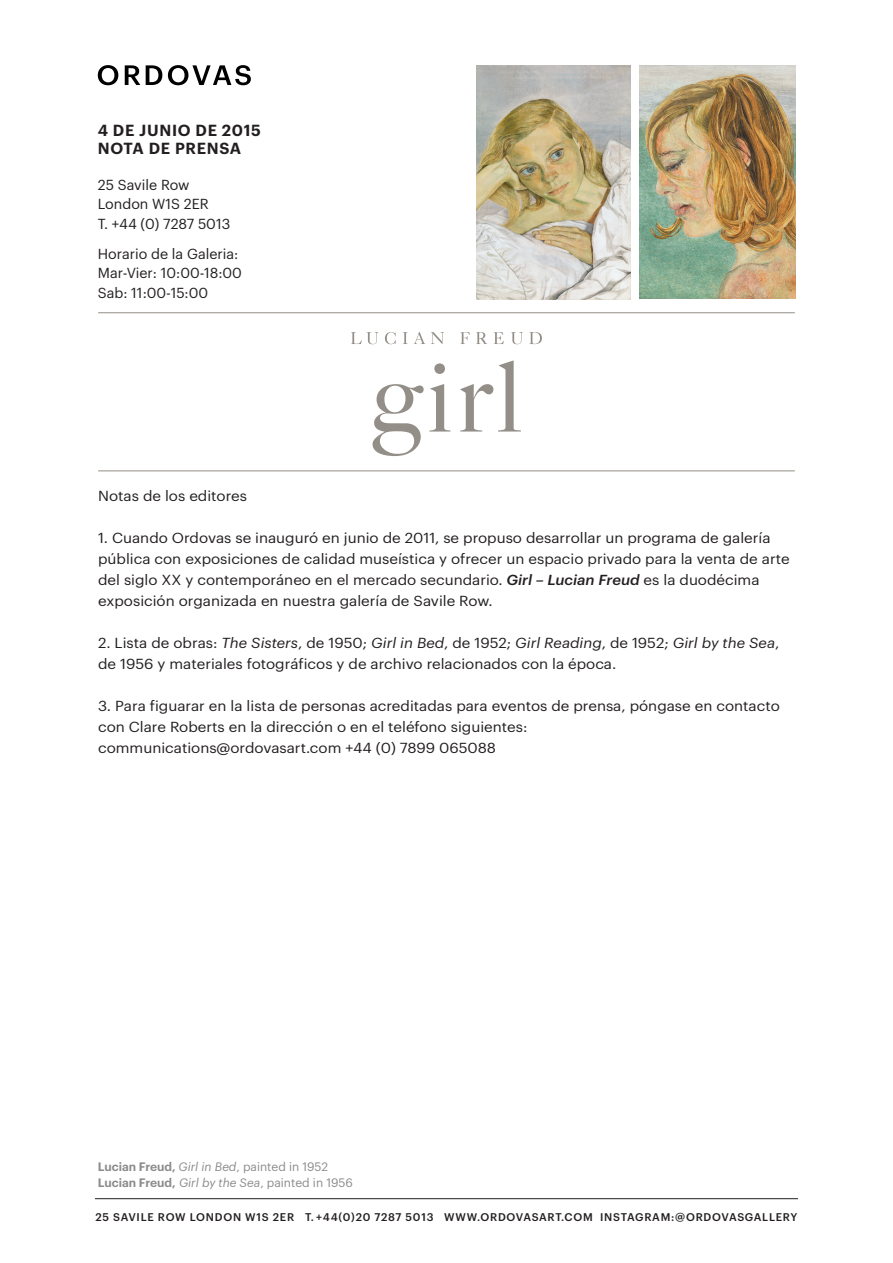
<style>
.page{position:relative;width:893px;height:1263px;background:#fff}
.page>*{position:absolute;margin:0;border:0;box-sizing:border-box;transform-origin:0 0}
.t1{font:600 15.75px "Graphik";letter-spacing:.045em;color:#231f20}
.t2{font:14.25px/21px "Graphik";color:#231f20;scale:1.06 1}
.t3{font:14.25px "Graphik";color:#231f20}
.t4{font:12px "Graphik";color:#8b8c8a}
.t5{font:500 10.95px "Graphik";letter-spacing:.07em;color:#231f20}
.s1{font-weight:500;font-style:italic}
.s2{font-style:italic}
.s3{font-weight:600}
</style>
<div class="page">
<hr style="left:95px;top:1198px;width:703px;height:1px;background:#231f20">
<hr style="left:98px;top:470px;width:697px;height:1px;background:#938e87">
<hr style="left:98px;top:312px;width:697px;height:1px;background:#938e87">
<svg style="left:98px;top:65px;width:20px;height:20px"></svg>
<svg style="left:125px;top:65px;width:15px;height:20px"></svg>
<svg style="left:146px;top:65px;width:16px;height:20px"></svg>
<svg style="left:168px;top:65px;width:83px;height:20px"></svg>
<svg style="left:351px;top:332px;width:191px;height:12px"></svg>
<svg style="left:373px;top:361px;width:148px;height:95px"></svg>
<img style="left:476px;top:65px;width:155px;height:234px">
<img style="left:639px;top:65px;width:156px;height:234px">
<p class="t1" style="left:98px;top:118px;width:165px">4 DE JUNIO DE 2015</p>
<p class="t1" style="left:98px;top:136px;width:145px">NOTA DE PRENSA</p>
<p class="t3" style="left:98px;top:174px;width:93px">25 Savile Row</p>
<p class="t3" style="left:98px;top:193px;width:112px">London W1S 2ER</p>
<p class="t3" style="left:98px;top:213px;width:134px">T. +44 (0) 7287 5013</p>
<p class="t3" style="left:98px;top:243px;width:142px">Horario de la Galeria:</p>
<p class="t3" style="left:98px;top:262px;width:146px">Mar-Vier: 10:00-18:00</p>
<p class="t3" style="left:98px;top:282px;width:112px">Sab: 11:00-15:00</p>
<p class="t2" style="left:98px;top:484px;width:142px">Notas de los editores</p>
<p class="t2" style="left:98px;top:526px;width:654px">1. Cuando Ordovas se inauguró en junio de 2011, se propuso desarrollar un programa de galería pública con exposiciones de calidad museística y ofrecer un espacio privado para la venta de arte del siglo XX y contemporáneo en el mercado secundario. <span class="s1">Girl – Lucian Freud</span> es la duodécima exposición organizada en nuestra galería de Savile Row.</p>
<p class="t2" style="left:98px;top:631px;width:644px">2. Lista de obras: <span class="s2">The Sisters</span>, de 1950; <span class="s2">Girl in Bed</span>, de 1952; <span class="s2">Girl Reading</span>, de 1952; <span class="s2">Girl by the Sea</span>, de 1956 y materiales fotográficos y de archivo relacionados con la época.</p>
<p class="t2" style="left:98px;top:694px;width:645px">3. Para figuarar en la lista de personas acreditadas para eventos de prensa, póngase en contacto con Clare Roberts en la dirección o en el teléfono siguientes:</p>
<p class="t2" style="left:98px;top:736px;width:377px">communications@ordovasart.com +44 (0) 7899 065088</p>
<p class="t4" style="left:98px;top:1157px;width:232px"><span class="s3">Lucian Freud,</span> <span class="s2">Girl in Bed</span>, painted in 1952</p>
<p class="t4" style="left:98px;top:1174px;width:256px"><span class="s3">Lucian Freud,</span> <span class="s2">Girl by the Sea</span>, painted in 1956</p>
<p class="t5" style="left:95px;top:1208px;width:703px">25 SAVILE ROW LONDON W1S 2ER T. +44(0)20 7287 5013 WWW.ORDOVASART.COM INSTAGRAM:@ORDOVASGALLERY</p>
</div>
